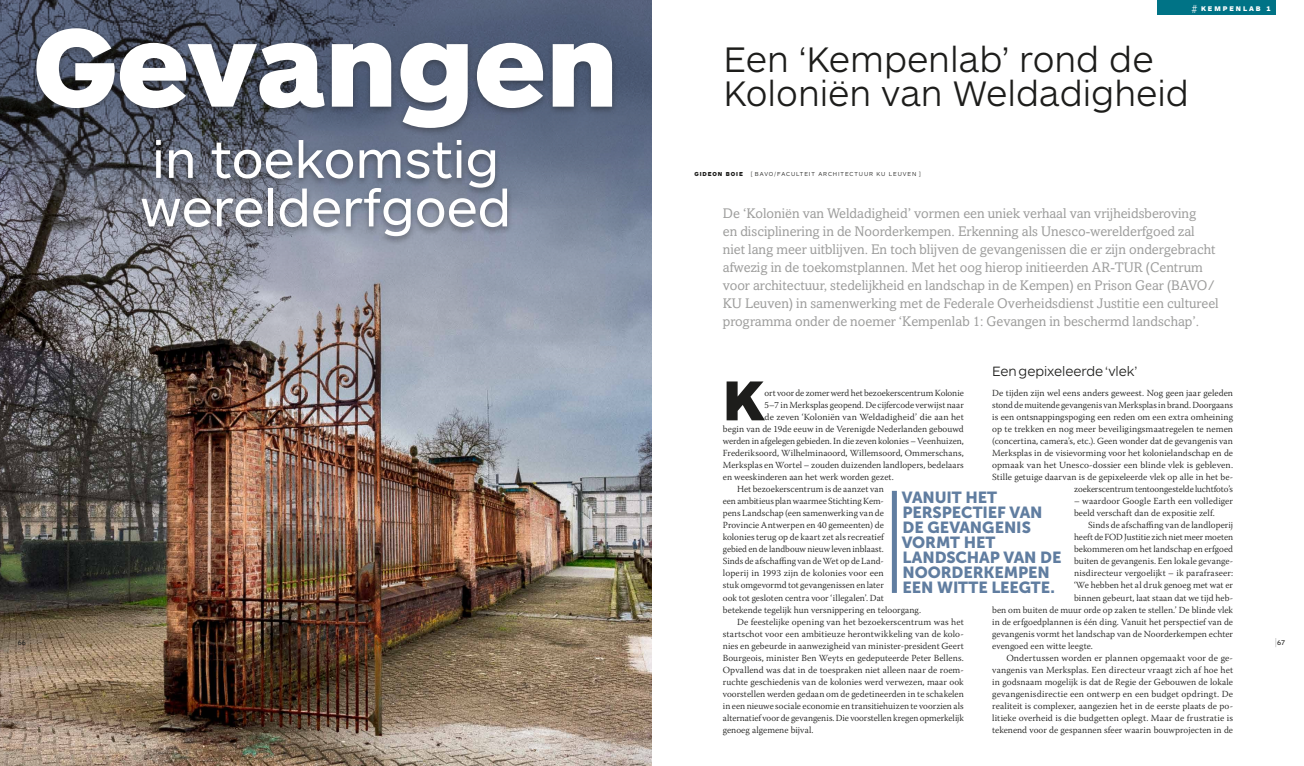
<style>
.page{position:relative;width:1304px;height:766px;background:#fff}
.page>*{position:absolute;margin:0;border:0;box-sizing:border-box;transform-origin:0 0}
.t1{font:900 115.5px "ARS Maquette";color:#fff}
.t2{font:900 58.3px "ARS Maquette";color:#1d1d1b}
.t3{font:53px/48.5px "ARS Maquette";color:#fff}
.t4{font:300 36.8px/33.8px "ARS Maquette";color:#1d1d1b}
.t5{font:16px/15px "Museo Sans 900";letter-spacing:-.005em;color:#607da0}
.t6{font:14px/18px "Amasis";color:#9d9d9c}
.t7{font:300 14px "ARS Maquette";letter-spacing:-.005em;color:#1d1d1b}
.t8{font:300 9.3px/12px "Warnock Pro";letter-spacing:.005em;color:#1d1d1b;text-align:right}
.t9{font:900 7px "ARS Maquette";letter-spacing:.28em;color:#fff}
.t10{font:7px "ARS Maquette";color:#1d1d1b}
.t11{font:300 6px "ARS Maquette";letter-spacing:.15em;color:#1d1d1b}
.t12{font:900 6px "ARS Maquette";letter-spacing:.15em;color:#1d1d1b}
.s1{font-family:"Vista Sans";font-weight:300;font-size:12px}
.s2{font-weight:300;font-size:11.2px}
</style>
<div class="page">
<img style="left:0;top:394px;width:652px;height:371px">
<svg style="left:0;top:211px;width:652px;height:183px;background:#868891"></svg>
<svg style="left:0;top:0;width:652px;height:211px;background:#505a70"></svg>
<div style="left:30px;top:25px;width:588px;height:220px;background:#1d1d1b;opacity:.4"></div>
<div style="left:892px;top:490px;width:5px;height:102px;background:#607da0"></div>
<div style="left:1157px;top:0;width:119px;height:14px;background:#007386"></div>
<h1 class="t1" style="left:33px;top:-8px;width:586px">Gevangen</h1>
<h3 class="t3" style="left:140px;top:133px;width:373px">in toekomstig werelderfgoed</h3>
<p class="t9" style="left:1192px;top:4px;width:81px"><span class="s1">#</span> KEMPENLAB 1</p>
<h3 class="t4" style="left:723px;top:41px;width:467px">Een ‘Kempenlab’ rond de<br>Koloniën van Weldadigheid</h3>
<p class="t12" style="left:694px;top:170px;width:50px">GIDEON BOIE</p>
<p class="t11" style="left:751px;top:170px;width:172px">[ BAVO/FACULTEIT ARCHITECTUUR KU LEUVEN ]</p>
<p class="t6" style="left:723px;top:204px;width:497px">De ‘Koloniën van Weldadigheid’ vormen een uniek verhaal van vrijheidsberoving<br>en disciplinering in de Noorderkempen. Erkenning als Unesco-werelderfgoed zal niet lang meer uitblijven. En toch blijven de gevangenissen die er zijn ondergebracht afwezig in de toekomstplannen. Met het oog hierop initieerden AR-TUR (Centrum voor architectuur, stedelijkheid en landschap in de Kempen) en Prison Gear (BAVO/ KU Leuven) in samenwerking met de Federale Overheidsdienst Justitie een cultureel programma onder de noemer ‘Kempenlab 1: Gevangen in beschermd landschap’.</p>
<h3 class="t7" style="left:992px;top:362px;width:147px">Een gepixeleerde ‘vlek’</h3>
<p class="t8" style="left:992px;top:387px;width:242px">De tijden zijn wel eens anders geweest. Nog geen jaar geleden stond de muitende gevangenis van Merksplas in brand. Doorgaans is een ontsnappingspoging een reden om een extra omheining op te trekken en nog meer beveiligingsmaatregelen te nemen (concertina, camera’s, etc.). Geen wonder dat de gevangenis van Merksplas in de visievorming voor het kolonielandschap en de opmaak van het Unesco-dossier een blinde vlek is gebleven.<br>Stille getuige daarvan is de gepixeleerde vlek op alle in het be&shy;zoekerscentrum tentoongestelde luchtfoto’s</p>
<p class="t8" style="left:1074px;top:495px;width:161px;text-align:left">– waardoor Google Earth een vollediger beeld verschaft dan de expositie zelf.</p>
<p class="t8" style="left:1088px;top:519px;width:146px">Sinds de afschaffing van de landloperij</p>
<p class="t8" style="left:1074px;top:531px;width:161px">heeft de FOD Justitie zich niet meer moeten</p>
<p class="t8" style="left:1074px;top:543px;width:161px">bekommeren om het landschap en erfgoed</p>
<p class="t8" style="left:1074px;top:555px;width:161px">buiten de gevangenis. Een lokale gevange-</p>
<p class="t8" style="left:1074px;top:567px;width:161px">nisdirecteur vergoelijkt – ik parafraseer:</p>
<p class="t8" style="left:1074px;top:579px;width:161px">‘We hebben het al druk genoeg met wat er</p>
<p class="t8" style="left:1074px;top:591px;width:161px">binnen gebeurt, laat staan dat we tijd heb-</p>
<p class="t8" style="left:992px;top:603px;width:242px">ben om buiten de muur orde op zaken te stellen.’ De blinde vlek</p>
<p class="t8" style="left:992px;top:615px;width:242px">in de erfgoedplannen is één ding. Vanuit het perspectief van de</p>
<p class="t8" style="left:992px;top:627px;width:242px">gevangenis vormt het landschap van de Noorderkempen echter</p>
<p class="t8" style="left:992px;top:639px;width:102px">evengoed een witte leegte.</p>
<p class="t8" style="left:1006px;top:651px;width:228px">Ondertussen worden er plannen opgemaakt voor de ge-</p>
<p class="t8" style="left:992px;top:663px;width:242px">vangenis van Merksplas. Een directeur vraagt zich af hoe het</p>
<p class="t8" style="left:992px;top:675px;width:242px">in godsnaam mogelijk is dat de Regie der Gebouwen de lokale</p>
<p class="t8" style="left:992px;top:687px;width:242px">gevangenisdirectie een ontwerp en een budget opdringt. De</p>
<p class="t8" style="left:992px;top:699px;width:242px">realiteit is complexer, aangezien het in de eerste plaats de po-</p>
<p class="t8" style="left:992px;top:711px;width:242px">litieke overheid is die budgetten oplegt. Maar de frustratie is</p>
<p class="t8" style="left:992px;top:723px;width:242px">tekenend voor de gespannen sfeer waarin bouwprojecten in de</p>
<h2 class="t2" style="left:723px;top:362px;width:43px">K</h2>
<p class="t8" style="left:765px;top:387px;width:201px">ort voor de zomer werd het bezoekerscentrum Kolonie</p>
<p class="t8" style="left:765px;top:399px;width:201px">5–7 in Merksplas geopend. De cijfercode verwijst naar</p>
<p class="t8" style="left:765px;top:411px;width:201px">de zeven ‘Koloniën van Weldadigheid’ die aan het</p>
<p class="t8" style="left:723px;top:423px;width:242px">begin van de 19de eeuw in de Verenigde Nederlanden gebouwd</p>
<p class="t8" style="left:723px;top:435px;width:242px">werden in afgelegen gebieden. In die zeven kolonies – Veenhuizen,</p>
<p class="t8" style="left:723px;top:447px;width:242px">Frederiksoord, Wilhelminaoord, Willemsoord, Ommerschans,</p>
<p class="t8" style="left:723px;top:459px;width:242px">Merksplas en Wortel – zouden duizenden landlopers, bedelaars</p>
<p class="t8" style="left:723px;top:471px;width:172px">en weeskinderen aan het werk worden gezet.</p>
<p class="t8" style="left:737px;top:483px;width:148px">Het bezoekerscentrum is de aanzet van</p>
<p class="t8" style="left:723px;top:495px;width:162px">een ambitieus plan waarmee Stichting Kem-</p>
<p class="t8" style="left:723px;top:507px;width:163px">pens Landschap (een samenwerking van de</p>
<p class="t8" style="left:723px;top:519px;width:162px">Provincie Antwerpen en 40 gemeenten) de</p>
<p class="t8" style="left:723px;top:531px;width:163px">kolonies terug op de kaart zet als recreatief</p>
<p class="t8" style="left:723px;top:543px;width:163px">gebied en de landbouw nieuw leven inblaast.</p>
<p class="t8" style="left:723px;top:555px;width:162px">Sinds de afschaffing van de Wet op de Land-</p>
<p class="t8" style="left:723px;top:567px;width:162px">loperij in 1993 zijn de kolonies voor een</p>
<p class="t8" style="left:723px;top:579px;width:162px">stuk omgevormd tot gevangenissen en later</p>
<p class="t8" style="left:723px;top:591px;width:162px">ook tot gesloten centra voor ‘illegalen’. Dat</p>
<p class="t8" style="left:723px;top:603px;width:200px">betekende tegelijk hun versnippering en teloorgang.</p>
<p class="t8" style="left:737px;top:615px;width:228px">De feestelijke opening van het bezoekerscentrum was het</p>
<p class="t8" style="left:723px;top:627px;width:242px">startschot voor een ambitieuze herontwikkeling van de kolo-</p>
<p class="t8" style="left:723px;top:639px;width:242px">nies en gebeurde in aanwezigheid van minister-president Geert</p>
<p class="t8" style="left:723px;top:651px;width:242px">Bourgeois, minister Ben Weyts en gedeputeerde Peter Bellens.</p>
<p class="t8" style="left:723px;top:663px;width:242px">Opvallend was dat in de toespraken niet alleen naar de roem-</p>
<p class="t8" style="left:723px;top:675px;width:242px">ruchte geschiedenis van de kolonies werd verwezen, maar ook</p>
<p class="t8" style="left:723px;top:687px;width:242px">voorstellen werden gedaan om de gedetineerden in te schakelen</p>
<p class="t8" style="left:723px;top:699px;width:242px">in een nieuwe sociale economie en transitiehuizen te voorzien als</p>
<p class="t8" style="left:723px;top:711px;width:242px">alternatief voor de gevangenis. Die voorstellen kregen opmerkelijk</p>
<p class="t8" style="left:723px;top:723px;width:92px">genoeg algemene bijval.</p>
<h3 class="t5" style="left:902px;top:489px;width:161px">VANUIT HET<br>PERSPECTIEF VAN<br>DE GEVANGENIS<br>VORMT HET<br>LANDSCHAP VAN DE<br>NOORDERKEMPEN<br>EEN WITTE LEEGTE.</h3>
<p class="t10" style="left:18px;top:637px;width:12px">66 <span class="s2">|</span></p>
<p class="t10" style="left:1275px;top:637px;width:11px"><span class="s2">|</span> 67</p>
</div>
